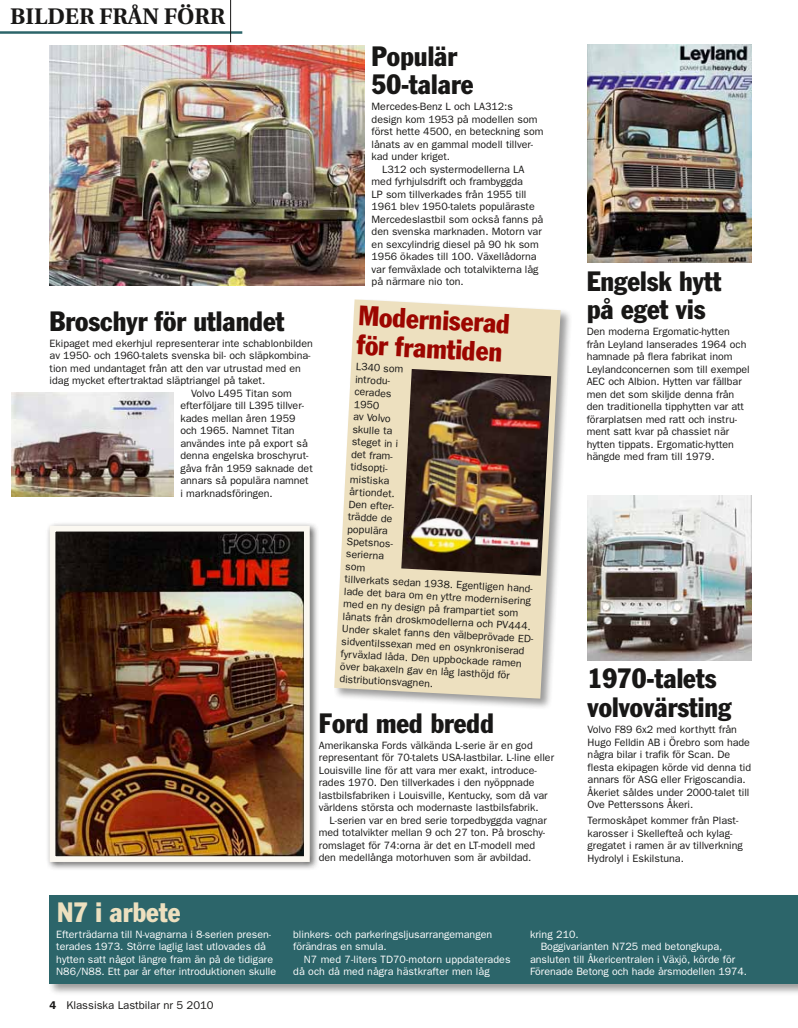
<style>
.page{position:relative;width:798px;height:1028px;background:#fff}
.page>*{position:absolute;margin:0;border:0;box-sizing:border-box;transform-origin:0 0}
.t1{font:condensed 27.5px/28.8px "Franklin Gothic";color:#181716}
.t2{font:condensed 27.5px/28.8px "Franklin Gothic";color:#9c0600}
.t3{font:condensed 27.5px "Franklin Gothic";color:#ede0bf}
.t4{font:700 22.5px "Utopia";color:#181716}
.t5{font:11.25px "Franklin Gothic";color:#181716}
.t6{font:10.62px/12.5px "Franklin Gothic";color:#181716}
.t7{font:10.62px/12.5px "Franklin Gothic";color:#fff}
.s1{font-weight:600}
</style>
<div class="page">
<img style="left:50px;top:45px;width:315px;height:240px">
<img style="left:587px;top:44px;width:164px;height:219px">
<img style="left:587px;top:495px;width:164px;height:165px">
<hr style="left:0;top:31px;width:242px;height:3px;background:#2c656a">
<hr style="left:230px;top:0;width:1px;height:42px;background:#181716">
<div style="left:332px;top:297px;width:239px;height:413px;background:#181716;opacity:.43"></div>
<svg style="left:334px;top:299px;width:226px;height:399px;background:#ece1c5"></svg>
<div style="left:48px;top:893px;width:749px;height:102px;background:#181716;opacity:.43"></div>
<div style="left:50px;top:895px;width:747px;height:88px;background:#2c656a"></div>
<div style="left:45px;top:521px;width:274px;height:350px;background:#181716;opacity:.75"></div>
<div style="left:50px;top:526px;width:259px;height:336px;border:6px solid #fbf8f1"></div>
<img style="left:11px;top:392px;width:162px;height:104px">
<img style="left:401px;top:369px;width:150px;height:207px">
<h2 class="t4" style="left:10px;top:4px;width:216px">BILDER FRÅN FÖRR</h2>
<h1 class="t1" style="left:50px;top:306px;width:236px">Broschyr för utlandet</h1>
<p class="t6" style="left:50px;top:337px;width:264px">Ekipaget med ekerhjul representerar inte schablonbilden</p>
<p class="t6" style="left:50px;top:349px;width:262px">av 1950- och 1960-talets svenska bil- och släpkombina-</p>
<p class="t6" style="left:50px;top:362px;width:252px">tion med undantaget från att den var utrustad med en</p>
<p class="t6" style="left:50px;top:374px;width:217px">idag mycket eftertraktad släptriangel på taket.</p>
<p class="t6" style="left:191px;top:387px;width:102px">Volvo L495 Titan som</p>
<p class="t6" style="left:180px;top:399px;width:125px">efterföljare till L395 tillver-</p>
<p class="t6" style="left:180px;top:412px;width:116px">kades mellan åren 1959</p>
<p class="t6" style="left:180px;top:424px;width:115px">och 1965. Namnet Titan</p>
<p class="t6" style="left:180px;top:437px;width:129px">användes inte på export så</p>
<p class="t6" style="left:180px;top:449px;width:129px">denna engelska broschyrut-</p>
<p class="t6" style="left:180px;top:462px;width:134px">gåva från 1959 saknade det</p>
<p class="t6" style="left:180px;top:474px;width:130px">annars så populära namnet</p>
<p class="t6" style="left:180px;top:487px;width:94px">i marknadsföringen.</p>
<h1 class="t1" style="left:371px;top:41px;width:103px">Populär<br>50-talare</h1>
<p class="t6" style="left:371px;top:100px;width:143px">Mercedes-Benz L och LA312:s</p>
<p class="t6" style="left:371px;top:113px;width:167px">design kom 1953 på modellen som</p>
<p class="t6" style="left:371px;top:125px;width:173px">först hette 4500, en beteckning som</p>
<p class="t6" style="left:371px;top:138px;width:163px">lånats av en gammal modell tillver-</p>
<p class="t6" style="left:371px;top:150px;width:80px">kad under kriget.</p>
<p class="t6" style="left:382px;top:163px;width:144px">L312 och systermodellerna LA</p>
<p class="t6" style="left:371px;top:175px;width:153px">med fyrhjulsdrift och frambyggda</p>
<p class="t6" style="left:371px;top:188px;width:156px">LP som tillverkades från 1955 till</p>
<p class="t6" style="left:371px;top:200px;width:164px">1961 blev 1950-talets populäraste</p>
<p class="t6" style="left:371px;top:213px;width:173px">Mercedeslastbil som också fanns på</p>
<p class="t6" style="left:371px;top:225px;width:172px">den svenska marknaden. Motorn var</p>
<p class="t6" style="left:371px;top:238px;width:169px">en sexcylindrig diesel på 90 hk som</p>
<p class="t6" style="left:371px;top:250px;width:166px">1956 ökades till 100. Växellådorna</p>
<p class="t6" style="left:371px;top:263px;width:168px">var femväxlade och totalvikterna låg</p>
<p class="t6" style="left:371px;top:275px;width:94px">på närmare nio ton.</p>
<h1 class="t2" style="left:359px;top:301px;width:153px;rotate:3deg">Moderniserad för framtiden</h1>
<p class="t6" style="left:356px;top:360px;width:196px;rotate:3deg">L340 som<br>introdu-<br>cerades<br>1950<br>av Volvo<br>skulle ta<br>steget in i<br>det fram-<br>tidsopti-<br>mistiska<br>årtiondet.<br>Den efter-<br>trädde de<br>populära<br>Spetsnos-<br>serierna<br>som<br>tillverkats sedan 1938. Egentligen hand&shy;lade det bara om en yttre modernisering med en ny design på frampartiet som lånats från droskmodellerna och PV444.<br>Under skalet fanns den välbeprövade ED&shy;sidventilssexan med en osynkroniserad fyrväxlad låda. Den uppbockade ramen över bakaxeln gav en låg lasthöjd för distributionsvagnen.</p>
<h1 class="t1" style="left:319px;top:708px;width:177px">Ford med bredd</h1>
<p class="t6" style="left:319px;top:738px;width:237px">Amerikanska Fords välkända L-serie är en god representant för 70-talets USA-lastbilar. L-line eller Louisville line för att vara mer exakt, introduce&shy;rades 1970. Den tillverkades i den nyöppnade lastbilsfabriken i Louisville, Kentucky, som då var världens största och modernaste lastbilsfabrik.</p>
<p class="t6" style="left:319px;top:813px;width:229px;text-indent:11px">L-serien var en bred serie torpedbyggda vagnar med totalvikter mellan 9 och 27 ton. På broschy&shy;romslaget för 74:orna är det en LT-modell med den medellånga motorhuven som är avbildad.</p>
<h1 class="t1" style="left:586px;top:266px;width:136px">Engelsk hytt på eget vis</h1>
<p class="t6" style="left:586px;top:325px;width:165px">Den moderna Ergomatic-hytten från Leyland lanserades 1964 och hamnade på flera fabrikat inom<br>Leylandconcernen som till exempel<br>AEC och Albion. Hytten var fällbar men det som skiljde denna från den traditionella tipphytten var att förarplatsen med ratt och instru&shy;ment satt kvar på chassiet när hytten tippats. Ergomatic-hytten hängde med fram till 1979.</p>
<h1 class="t1" style="left:587px;top:663px;width:145px">1970-talets volvovärsting</h1>
<p class="t6" style="left:587px;top:723px;width:165px">Volvo F89 6x2 med korthytt från<br>Hugo Felldin AB i Örebro som hade några bilar i trafik för Scan. De flesta ekipagen körde vid denna tid annars för ASG eller Frigoscandia.<br>Åkeriet såldes under 2000-talet till<br>Ove Petterssons Åkeri.</p>
<p class="t6" style="left:587px;top:814px;width:157px">Termoskåpet kommer från Plast&shy;karosser i Skellefteå och kylag&shy;gregatet i ramen är av tillverkning<br>Hydrolyl i Eskilstuna.</p>
<h1 class="t3" style="left:57px;top:895px;width:125px">N7 i arbete</h1>
<p class="t7" style="left:56px;top:927px;width:221px">Efterträdarna till N-vagnarna i 8-serien presen&shy;terades 1973. Större laglig last utlovades då hytten satt något längre fram än på de tidigare N86/N88. Ett par år efter introduktionen skulle</p>
<p class="t7" style="left:293px;top:927px;width:200px">blinkers- och parkeringsljusarrangemangen förändras en smula.</p>
<p class="t7" style="left:293px;top:952px;width:219px;text-indent:11px">N7 med 7-liters TD70-motorn uppdaterades då och då med några hästkrafter men låg</p>
<p class="t5" style="left:50px;top:998px;width:165px"><span class="s1">4</span> Klassiska Lastbilar nr 5 2010</p>
<p class="t7" style="left:530px;top:927px;width:50px">kring 210.</p>
<p class="t7" style="left:540px;top:940px;width:183px">Boggivarianten N725 med betongkupa,</p>
<p class="t7" style="left:530px;top:952px;width:207px">ansluten till Åkericentralen i Växjö, körde för</p>
<p class="t7" style="left:530px;top:965px;width:218px">Förenade Betong och hade årsmodellen 1974.</p>
</div>
